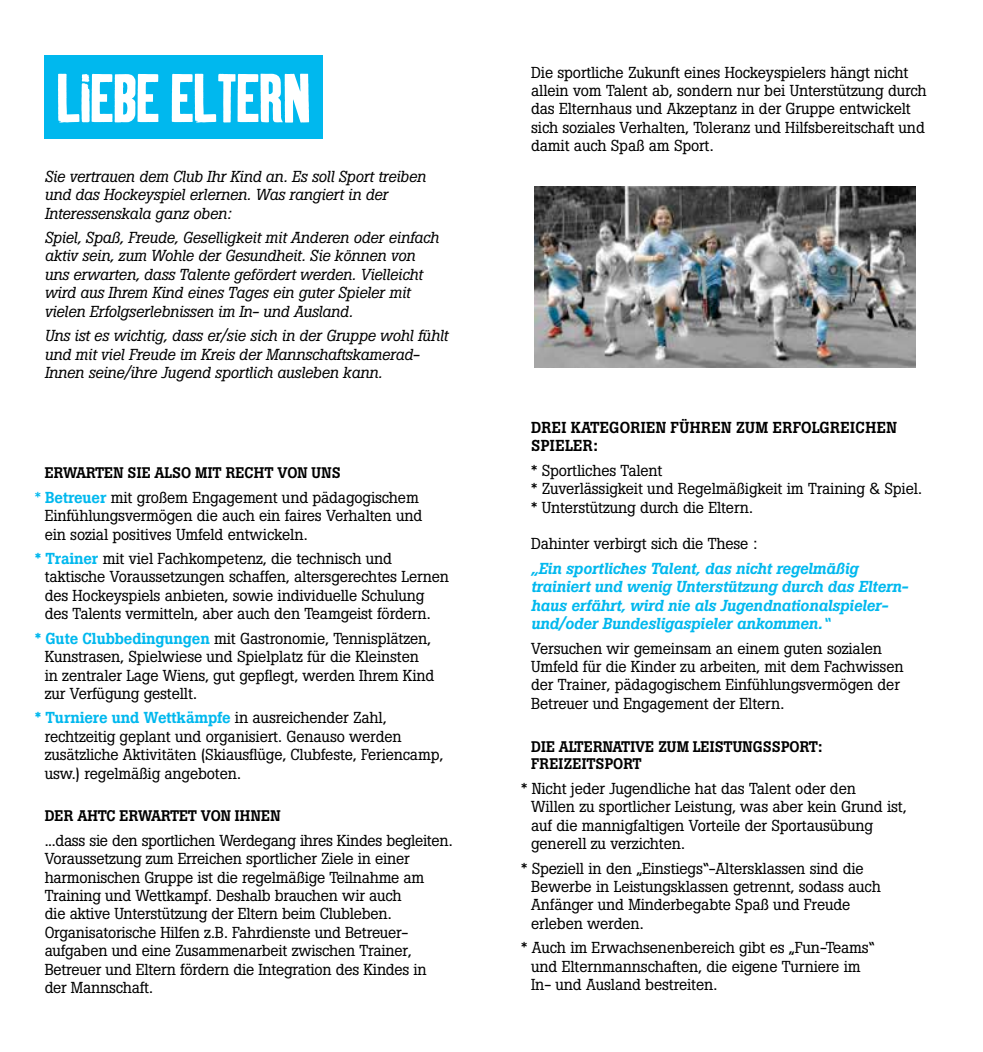
<style>
.page{position:relative;width:983px;height:1052px;background:#fff}
.page>*{position:absolute;margin:0;border:0;box-sizing:border-box;transform-origin:0 0}
.t1{font:66.5px "Kipp No 1";letter-spacing:-.03em;color:#fff}
.t2{font:15.75px/18.4px "Boton";letter-spacing:-.01em;color:#000}
.t3{font:italic 15.75px/18.4px "Boton";letter-spacing:-.01em;color:#000}
.t4{font:italic 500 15.75px/18.4px "Boton";letter-spacing:-.01em;color:#00b8ee}
.t5{font:500 15.75px/18.4px "Boton";letter-spacing:.01em;color:#000}
.t6{font:500 15.22px/17.8px "Boton";color:#000}
.s1{color:#00b8ee}
.s2{font-weight:500;color:#00b8ee}
</style>
<div class="page">
<div style="left:44px;top:55px;width:279px;height:83px;background:#00b8ee"></div>
<img style="left:534px;top:187px;width:380px;height:180px">
<h1 class="t1" style="left:56px;top:58px;width:256px">LIEBE ELTERN</h1>
<p class="t3" style="left:45px;top:167px;width:383px">Sie vertrauen dem Club Ihr Kind an. Es soll Sport treiben und das Hockeyspiel erlernen. Was rangiert in der<br>Interessenskala ganz oben:</p>
<p class="t3" style="left:45px;top:228px;width:396px">Spiel, Spaß, Freude, Geselligkeit mit Anderen oder einfach aktiv sein, zum Wohle der Gesundheit. Sie können von uns erwarten, dass Talente gefördert werden. Vielleicht wird aus Ihrem Kind eines Tages ein guter Spieler mit vielen Erfolgserlebnissen im In- und Ausland.</p>
<p class="t3" style="left:45px;top:326px;width:405px">Uns ist es wichtig, dass er/sie sich in der Gruppe wohl fühlt und mit viel Freude im Kreis der Mannschaftskamerad-<br>Innen seine/ihre Jugend sportlich ausleben kann.</p>
<p class="t6" style="left:45px;top:464px;width:297px">ERWARTEN SIE ALSO MIT RECHT VON UNS</p>
<p class="t2" style="left:45px;top:488px;width:379px;text-indent:-10px"><span class="s1">*</span> <span class="s2">Betreuer</span> mit großem Engagement und pädagogischem<br>Einfühlungsvermögen die auch ein faires Verhalten und ein sozial positives Umfeld entwickeln.</p>
<p class="t2" style="left:45px;top:549px;width:406px;text-indent:-10px"><span class="s2">* Trainer</span> mit viel Fachkompetenz, die technisch und taktische Voraussetzungen schaffen, altersgerechtes Lernen des Hockeyspiels anbieten, sowie individuelle Schulung des Talents vermitteln, aber auch den Teamgeist fördern.</p>
<p class="t2" style="left:45px;top:629px;width:391px;text-indent:-10px"><span class="s2">* Gute Clubbedingungen</span> mit Gastronomie, Tennisplätzen, Kunstrasen, Spielwiese und Spielplatz für die Kleinsten in zentraler Lage Wiens, gut gepflegt, werden Ihrem Kind zur Verfügung gestellt.</p>
<p class="t2" style="left:45px;top:708px;width:400px;text-indent:-10px"><span class="s2">* Turniere und Wettkämpfe</span> in ausreichender Zahl, rechtzeitig geplant und organisiert. Genauso werden zusätzliche Aktivitäten (Skiausflüge, Clubfeste, Feriencamp, usw.) regelmäßig angeboten.</p>
<p class="t6" style="left:45px;top:807px;width:237px">DER AHTC ERWARTET VON IHNEN</p>
<p class="t2" style="left:45px;top:831px;width:409px">...dass sie den sportlichen Werdegang ihres Kindes begleiten.<br>Voraussetzung zum Erreichen sportlicher Ziele in einer harmonischen Gruppe ist die regelmäßige Teilnahme am Training und Wettkampf. Deshalb brauchen wir auch<br>die aktive Unterstützung der Eltern beim Clubleben.<br>Organisatorische Hilfen z.B. Fahrdienste und Betreuer&shy;aufgaben und eine Zusammenarbeit zwischen Trainer, Betreuer und Eltern fördern die Integration des Kindes in der Mannschaft.</p>
<p class="t2" style="left:531px;top:63px;width:397px">Die sportliche Zukunft eines Hockeyspielers hängt nicht allein vom Talent ab, sondern nur bei Unterstützung durch das Elternhaus und Akzeptanz in der Gruppe entwickelt sich soziales Verhalten, Toleranz und Hilfsbereitschaft und damit auch Spaß am Sport.</p>
<p class="t5" style="left:531px;top:418px;width:367px">DREI KATEGORIEN FÜHREN ZUM ERFOLGREICHEN<br>SPIELER:</p>
<p class="t2" style="left:531px;top:461px;width:392px">* Sportliches Talent<br>* Zuverlässigkeit und Regelmäßigkeit im Training &amp; Spiel. * Unterstützung durch die Eltern.</p>
<p class="t2" style="left:531px;top:535px;width:227px">Dahinter verbirgt sich die These :</p>
<p class="t4" style="left:531px;top:559px;width:378px">„Ein sportliches Talent, das nicht regelmäßig trainiert und wenig Unterstützung durch das Eltern&shy;haus erfährt, wird nie als Jugendnationalspieler&shy;und/oder Bundesligaspieler ankommen.“</p>
<p class="t2" style="left:531px;top:639px;width:374px">Versuchen wir gemeinsam an einem guten sozialen Umfeld für die Kinder zu arbeiten, mit dem Fachwissen der Trainer, pädagogischem Einfühlungsvermögen der Betreuer und Engagement der Eltern.</p>
<p class="t6" style="left:531px;top:737px;width:293px">DIE ALTERNATIVE ZUM LEISTUNGSSPORT:<br>FREIZEITSPORT</p>
<p class="t2" style="left:531px;top:779px;width:377px;text-indent:-10px">* Nicht jeder Jugendliche hat das Talent oder den<br>Willen zu sportlicher Leistung, was aber kein Grund ist, auf die mannigfaltigen Vorteile der Sportausübung generell zu verzichten.</p>
<p class="t2" style="left:531px;top:859px;width:351px;text-indent:-10px">* Speziell in den „Einstiegs“-Altersklassen sind die Bewerbe in Leistungsklassen getrennt, sodass auch Anfänger und Minderbegabte Spaß und Freude erleben werden.</p>
<p class="t2" style="left:531px;top:938px;width:345px;text-indent:-10px">* Auch im Erwachsenenbereich gibt es „Fun-Teams“ und Elternmannschaften, die eigene Turniere im<br>In- und Ausland bestreiten.</p>
</div>
